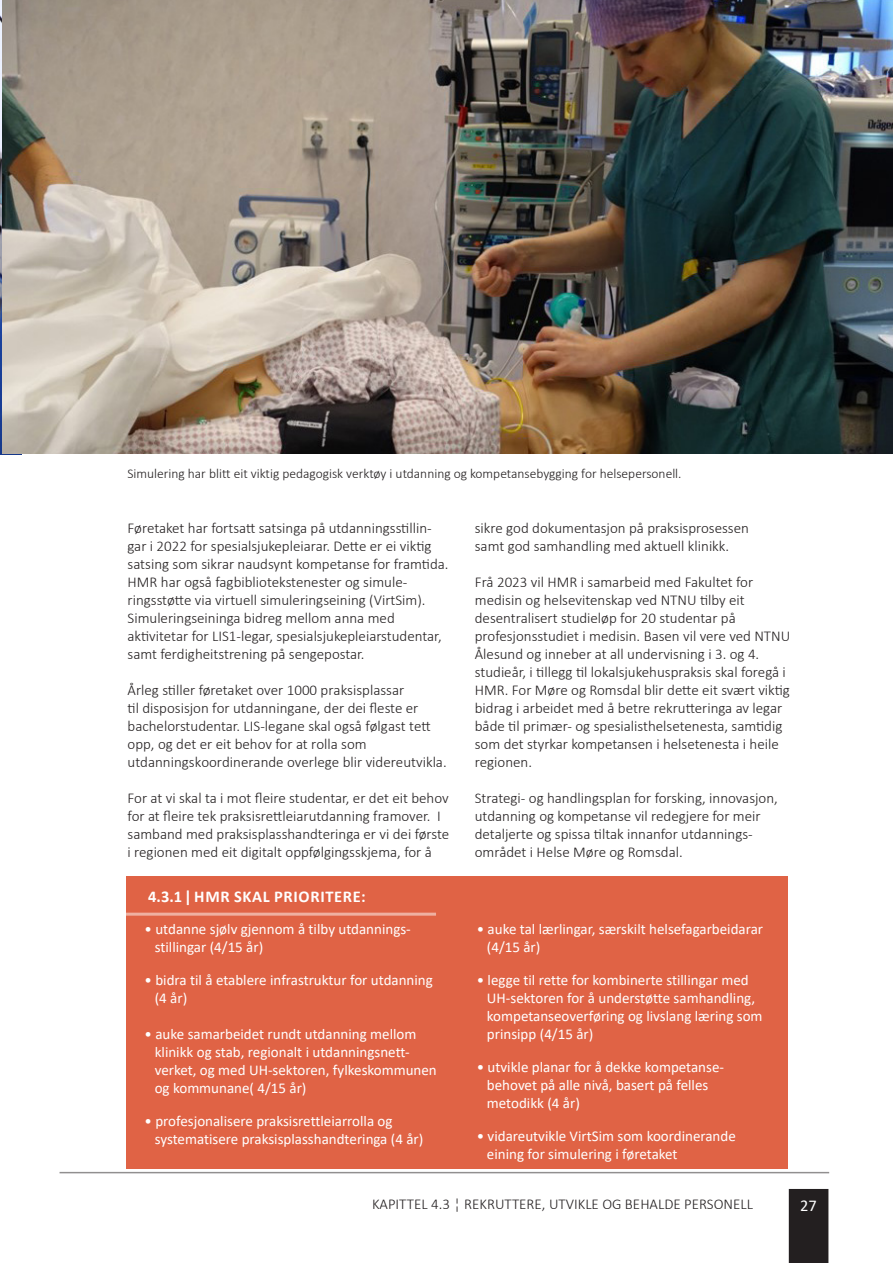
<style>
.page{position:relative;width:893px;height:1263px;background:#fff}
.page>*{position:absolute;margin:0;border:0;box-sizing:border-box;transform-origin:0 0}
.MÅLBOKS_overskrifter{font:700 16.5px "Calibri";letter-spacing:.04em;color:#fff}
.t1{font:16.5px "Calibri";color:#fff}
.mengdetekst{font:300 15px/18px "Calibri";color:#231f20}
.MÅLBOKS_punkttekst{font:15px/18px "Calibri";color:#fff}
.Footnote_text{font:300 13.5px "Calibri";color:#231f20}
</style>
<div class="page">
<hr style="left:60px;top:1172px;width:769px;height:1px;background:#231f20">
<div style="left:126px;top:876px;width:662px;height:293px;background:#e06345"></div>
<div style="left:789px;top:1189px;width:39px;height:74px;background:#231f20"></div>
<img style="left:0;top:0;width:3px;height:454px">
<hr style="left:125px;top:913px;width:311px;height:3px;background:#fff">
<img style="left:3px;top:0;width:890px;height:454px">
<p class="Footnote_text" style="left:127px;top:465px;width:556px">Simulering har blitt eit viktig pedagogisk verktøy i utdanning og kompetansebygging for helsepersonell.</p>
<p class="mengdetekst" style="left:128px;top:518px;width:322px">Føretaket har fortsatt satsinga på utdanningsstillin&shy;gar i 2022 for spesialsjukepleiarar. Dette er ei viktig satsing som sikrar naudsynt kompetanse for framtida.<br>HMR har også fagbibliotekstenester og simule&shy;ringsstøtte via virtuell simuleringseining (VirtSim).<br>Simuleringseininga bidreg mellom anna med aktivitetar for LIS1-legar, spesialsjukepleiarstudentar, samt ferdigheitstrening på sengepostar.</p>
<p class="mengdetekst" style="left:128px;top:680px;width:321px">Årleg stiller føretaket over 1000 praksisplassar<br>til disposisjon for utdanningane, der dei fleste er bachelorstudentar. LIS-legane skal også følgast tett opp, og det er eit behov for at rolla som utdanningskoordinerande overlege blir videreutvikla.</p>
<p class="mengdetekst" style="left:128px;top:788px;width:323px">For at vi skal ta i mot fleire studentar, er det eit behov for at fleire tek praksisrettleiarutdanning framover. I samband med praksisplasshandteringa er vi dei første i regionen med eit digitalt oppfølgingsskjema, for å</p>
<p class="MÅLBOKS_overskrifter" style="left:148px;top:885px;width:219px">4.3.1 HMR SKAL PRIORITERE:</p>
<p class="MÅLBOKS_punkttekst" style="left:155px;top:920px;width:258px;text-indent:-10px">• utdanne sjølv gjennom å tilby utdannings&shy;stillingar (4/15 år)</p>
<p class="MÅLBOKS_punkttekst" style="left:155px;top:971px;width:280px;text-indent:-10px">• bidra til å etablere infrastruktur for utdanning (4 år)</p>
<p class="MÅLBOKS_punkttekst" style="left:155px;top:1025px;width:284px;text-indent:-10px">• auke samarbeidet rundt utdanning mellom klinikk og stab, regionalt i utdanningsnett&shy;verket, og med UH-sektoren, fylkeskommunen og kommunane( 4/15 år)</p>
<p class="MÅLBOKS_punkttekst" style="left:155px;top:1112px;width:270px;text-indent:-10px">• profesjonalisere praksisrettleiarrolla og systematisere praksisplasshandteringa (4 år)</p>
<p class="mengdetekst" style="left:475px;top:518px;width:276px">sikre god dokumentasjon på praksisprosessen</p>
<p class="mengdetekst" style="left:475px;top:536px;width:256px">samt god samhandling med aktuell klinikk.</p>
<p class="mengdetekst" style="left:475px;top:572px;width:317px">Frå 2023 vil HMR i samarbeid med Fakultet for medisin og helsevitenskap ved NTNU tilby eit desentralisert studieløp for 20 studentar på profesjonsstudiet i medisin. Basen vil vere ved NTNU Ålesund og inneber at all undervisning i 3. og 4. studieår, i tillegg til lokalsjukehuspraksis skal foregå i HMR. For Møre og Romsdal blir dette eit svært viktig bidrag i arbeidet med å betre rekrutteringa av legar både til primær- og spesialisthelsetenesta, samtidig som det styrkar kompetansen i helsetenesta i heile regionen.</p>
<p class="mengdetekst" style="left:475px;top:788px;width:305px">Strategi- og handlingsplan for forsking, innovasjon, utdanning og kompetanse vil redegjere for meir detaljerte og spissa tiltak innanfor utdannings&shy;området i Helse Møre og Romsdal.</p>
<p class="MÅLBOKS_punkttekst" style="left:487px;top:920px;width:278px;text-indent:-10px">• auke tal lærlingar, særskilt helsefagarbeidarar (4/15 år)</p>
<p class="MÅLBOKS_punkttekst" style="left:487px;top:971px;width:277px;text-indent:-10px">• legge til rette for kombinerte stillingar med UH-sektoren for å understøtte samhandling, kompetanseoverføring og livslang læring som prinsipp (4/15 år)</p>
<p class="MÅLBOKS_punkttekst" style="left:487px;top:1058px;width:239px;text-indent:-10px">• utvikle planar for å dekke kompetanse&shy;behovet på alle nivå, basert på felles metodikk (4 år)</p>
<p class="MÅLBOKS_punkttekst" style="left:487px;top:1127px;width:250px;text-indent:-10px">• vidareutvikle VirtSim som koordinerande eining for simulering i føretaket</p>
<p class="mengdetekst" style="left:372px;top:1195px;width:382px">KAPITTEL 4.3 ¦ REKRUTTERE, UTVIKLE OG BEHALDE PERSONELL</p>
<p class="t1" style="left:800px;top:1194px;width:18px">27</p>
</div>
